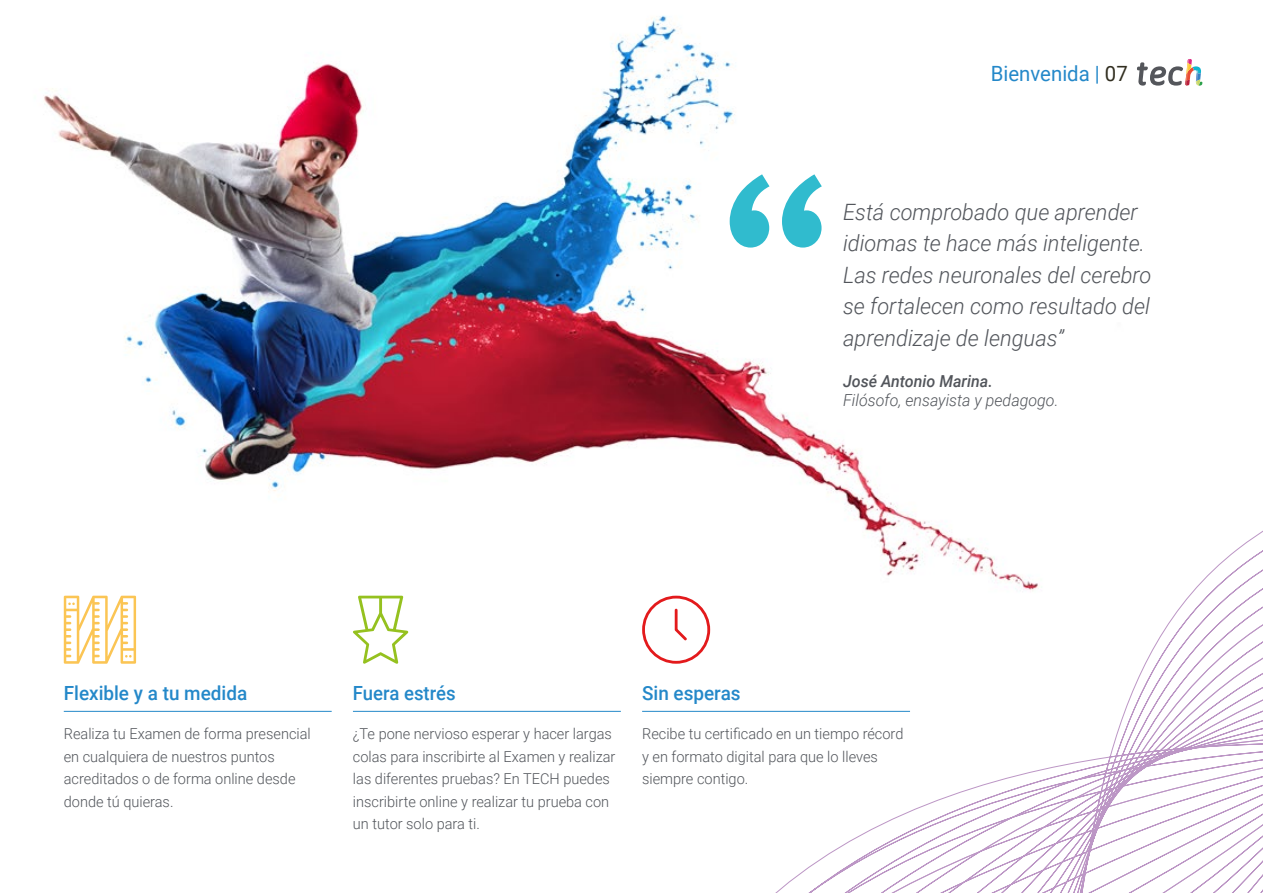
<style>
.page{position:relative;width:1263px;height:893px;background:#fff}
.page>*{position:absolute;margin:0;border:0;box-sizing:border-box;transform-origin:0 0}
.t1{font:italic 300 22.5px/31.5px "Roboto";color:#52555b}
.t2{font:21px "Roboto";color:#2488c9}
.t3{font:500 19.5px "Roboto";color:#2488c9}
.t4{font:500 19.5px "Roboto";color:#2488c9;scale:.95 1}
.t5{font:italic 300 16.5px "Roboto";color:#52555b}
.t6{font:italic 500 16.5px "Roboto";color:#52555b}
.t7{font:300 15px/22.5px "Roboto";color:#52555b}
.s1{color:#312e20}
</style>
<div class="page">
<img style="left:44px;top:15px;width:867px;height:598px">
<svg style="left:755px;top:518px;width:508px;height:375px"></svg>
<svg style="left:730px;top:174px;width:92px;height:74px"></svg>
<hr style="left:64px;top:711px;width:268px;height:1px;background:#2488c9">
<hr style="left:353px;top:711px;width:268px;height:1px;background:#2488c9">
<hr style="left:642px;top:711px;width:268px;height:1px;background:#2488c9">
<svg style="left:353px;top:596px;width:55px;height:68px"></svg>
<svg style="left:64px;top:596px;width:72px;height:68px"></svg>
<svg style="left:642px;top:596px;width:68px;height:68px"></svg>
<svg style="left:1137px;top:59px;width:65px;height:27px"></svg>
<h2 class="t2" style="left:991px;top:59px;width:138px">Bienvenida | <span class="s1">07</span></h2>
<h1 class="t1" style="left:843px;top:195px;width:310px">Está comprobado que aprender idiomas te hace más inteligente.<br>Las redes neuronales del cerebro se fortalecen como resultado del aprendizaje de lenguas”</h1>
<p class="t6" style="left:843px;top:369px;width:151px">José Antonio Marina.</p>
<p class="t5" style="left:843px;top:389px;width:217px">Filósofo, ensayista y pedagogo.</p>
<h3 class="t3" style="left:64px;top:679px;width:185px">Flexible y a tu medida</h3>
<p class="t7" style="left:64px;top:722px;width:249px">Realiza tu Examen de forma presencial en cualquiera de nuestros puntos acreditados o de forma online desde donde tú quieras.</p>
<h3 class="t4" style="left:353px;top:679px;width:110px">Fuera estrés</h3>
<p class="t7" style="left:353px;top:722px;width:264px">¿Te pone nervioso esperar y hacer largas colas para inscribirte al Examen y realizar las diferentes pruebas? En TECH puedes inscribirte online y realizar tu prueba con un tutor solo para ti.</p>
<h3 class="t3" style="left:642px;top:679px;width:100px">Sin esperas</h3>
<p class="t7" style="left:642px;top:722px;width:263px">Recibe tu certificado en un tiempo récord y en formato digital para que lo lleves siempre contigo.</p>
</div>
